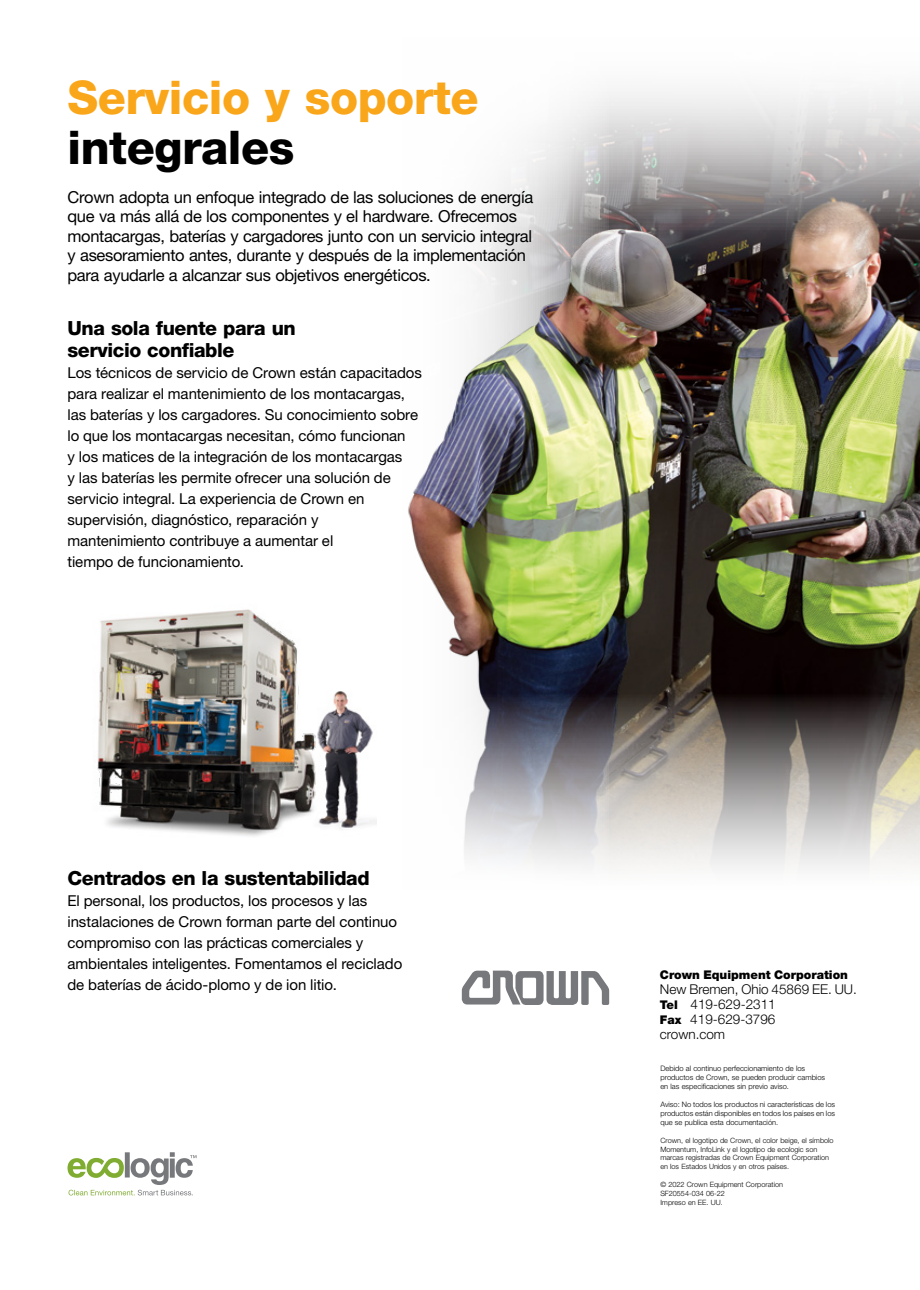
<style>
.page{position:relative;width:920px;height:1290px;background:#fff}
.page>*{position:absolute;margin:0;border:0;box-sizing:border-box;transform-origin:0 0}
.t1{font:800 46.5px "Helvetica Neue LT Std";letter-spacing:-.01em;color:#faa61a}
.t2{font:800 46.5px "Helvetica Neue LT Std";letter-spacing:-.01em;color:#000}
.t3{font:800 19.5px/22.5px "Helvetica Neue LT Std";letter-spacing:-.02em;color:#000}
.t4{font:16.5px/19.5px "Helvetica Neue LT Std";letter-spacing:-.02em;color:#000}
.t5{font:15px/21px "Helvetica Neue LT Std";letter-spacing:-.005em;color:#000}
.t6{font:300 13.5px/15px "Helvetica Neue LT Std";color:#000}
.t7{font:900 12px "Helvetica Neue LT Std";color:#000}
.t8{font:300 7.5px/9px "Helvetica Neue LT Std";color:#000}
.t9{font:300 7.2px/8.9px "Helvetica Neue LT Std";color:#000}
.s1{font-weight:900;font-size:12px}
</style>
<div class="page">
<img style="left:448px;top:91px;width:472px;height:603px">
<svg style="left:376px;top:694px;width:544px;height:176px"></svg>
<img style="left:97px;top:612px;width:279px;height:224px">
<svg style="left:68px;top:1152px;width:128px;height:43px"></svg>
<div style="left:25px;top:278px;width:438px;height:334px;background:#fff"></div>
<svg style="left:462px;top:971px;width:147px;height:34px"></svg>
<h1 class="t1" style="left:68px;top:70px;width:413px">Servicio y soporte</h1>
<h1 class="t2" style="left:68px;top:119px;width:228px">integrales</h1>
<p class="t4" style="left:68px;top:187px;width:467px">Crown adopta un enfoque integrado de las soluciones de energía que va más allá de los componentes y el hardware. Ofrecemos montacargas, baterías y cargadores junto con un servicio integral y asesoramiento antes, durante y después de la implementación para ayudarle a alcanzar sus objetivos energéticos.</p>
<h2 class="t3" style="left:68px;top:316px;width:230px">Una sola fuente para un servicio confiable</h2>
<p class="t5" style="left:68px;top:362px;width:356px">Los técnicos de servicio de Crown están capacitados para realizar el mantenimiento de los montacargas, las baterías y los cargadores. Su conocimiento sobre lo que los montacargas necesitan, cómo funcionan<br>y los matices de la integración de los montacargas<br>y las baterías les permite ofrecer una solución de servicio integral. La experiencia de Crown en supervisión, diagnóstico, reparación y<br>mantenimiento contribuye a aumentar el<br>tiempo de funcionamiento.</p>
<h2 class="t3" style="left:68px;top:867px;width:304px">Centrados en la sustentabilidad</h2>
<p class="t5" style="left:68px;top:890px;width:336px">El personal, los productos, los procesos y las instalaciones de Crown forman parte del continuo compromiso con las prácticas comerciales y ambientales inteligentes. Fomentamos el reciclado de baterías de ácido-plomo y de ion litio.</p>
<p class="t7" style="left:660px;top:968px;width:190px">Crown Equipment Corporation</p>
<p class="t6" style="left:660px;top:981px;width:198px">New Bremen, Ohio 45869 EE. UU.<br><span class="s1">Tel</span> 419-629-2311<br><span class="s1">Fax</span> 419-629-3796<br>crown.com</p>
<p class="t8" style="left:660px;top:1064px;width:166px">Debido al continuo perfeccionamiento de los productos de Crown, se pueden producir cambios en las especificaciones sin previo aviso.</p>
<p class="t8" style="left:660px;top:1100px;width:176px;text-align:justify">Aviso: No todos los productos ni características de los productos están disponibles en todos los países en los que se publica esta documentación.</p>
<p class="t9" style="left:660px;top:1136px;width:175px">Crown, el logotipo de Crown, el color beige, el símbolo Momentum, InfoLink y el logotipo de ecologic son marcas registradas de Crown Equipment Corporation en los Estados Unidos y en otros países.</p>
<p class="t9" style="left:660px;top:1180px;width:124px">© 2022 Crown Equipment Corporation<br>SF20554-034 06-22<br>Impreso en EE. UU.</p>
</div>
